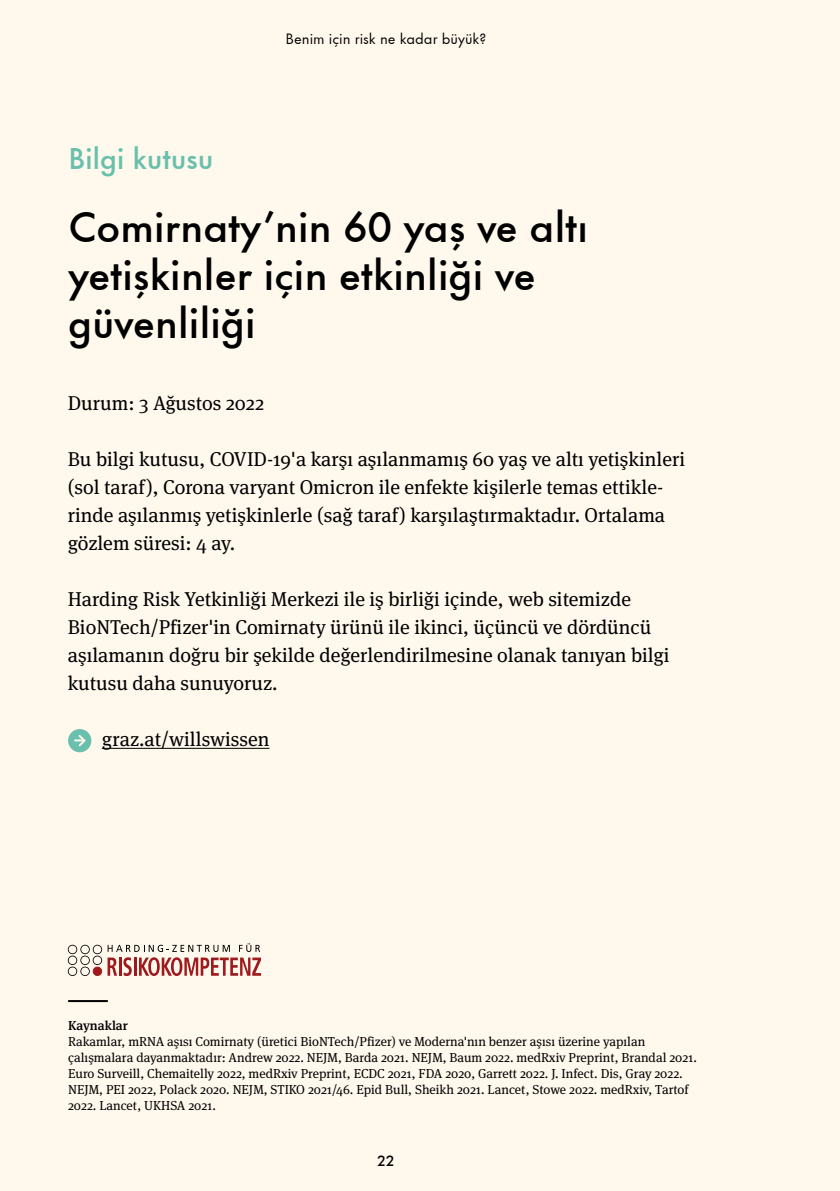
<style>
.page{position:relative;width:840px;height:1191px;background:#fff}
.page>*{position:absolute;margin:0;border:0;box-sizing:border-box;transform-origin:0 0}
.t1{font:500 40px/48px "Futura Now Text";letter-spacing:-.01em;color:#000}
.t2{font:500 28px "Futura Now Text";letter-spacing:-.01em;color:#69c0ac}
.Copy{font:20px/28px "Meta Serif Pro";color:#000}
.t3{font:14px "Futura Now Text";color:#000}
.t4{font:500 14px "Futura Now Text";color:#000}
.Fußzeile_Quellen_NEU{font:13px/16px "Meta Serif Pro";color:#000}
.Fußzeile_Quellen{font:500 13px "Meta Serif Pro";color:#000}
</style>
<div class="page">
<div style="left:0;top:0;width:839px;height:1191px;background:#fff8ed"></div>
<svg style="left:68px;top:943px;width:193px;height:33px"></svg>
<hr style="left:102px;top:748px;width:167px;height:1px;background:#000">
<hr style="left:68px;top:1000px;width:40px;height:2px;background:#000">
<div style="left:69px;top:730px;width:21px;height:21px;background:#69c0ac;border-radius:50%"></div>
<div style="left:68px;top:729px;width:23px;height:23px;border:2px solid #69c0ac;border-radius:50%"></div>
<svg style="left:75px;top:733px;width:12px;height:15px"></svg>
<h2 class="t2" style="left:68px;top:135px;width:147px">Bilgi kutusu</h2>
<p class="t3" style="left:285px;top:27px;width:202px">Benim için risk ne kadar büyük?</p>
<h2 class="t1" style="left:68px;top:200px;width:521px">Comirnaty’nin 60 yaş ve altı yetişkinler için etkinliği ve güvenliliği</h2>
<p class="Copy" style="left:68px;top:388px;width:197px">Durum: 3 Ağustos 2022</p>
<p class="Copy" style="left:68px;top:444px;width:618px">Bu bilgi kutusu, COVID-19'a karşı aşılanmamış 60 yaş ve altı yetişkinleri (sol taraf), Corona varyant Omicron ile enfekte kişilerle temas ettikle&shy;rinde aşılanmış yetişkinlerle (sağ taraf) karşılaştırmaktadır. Ortalama gözlem süresi: 4 ay.</p>
<p class="Copy" style="left:68px;top:584px;width:603px">Harding Risk Yetkinliği Merkezi ile iş birliği içinde, web sitemizde BioNTech/Pfizer'in Comirnaty ürünü ile ikinci, üçüncü ve dördüncü aşılamanın doğru bir şekilde değerlendirilmesine olanak tanıyan bilgi kutusu daha sunuyoruz.</p>
<p class="Copy" style="left:102px;top:724px;width:169px">graz.at/willswissen</p>
<p class="Fußzeile_Quellen" style="left:68px;top:1016px;width:61px">Kaynaklar</p>
<p class="Fußzeile_Quellen_NEU" style="left:68px;top:1033px;width:630px">Rakamlar, mRNA aşısı Comirnaty (üretici BioNTech/Pfizer) ve Moderna'nın benzer aşısı üzerine yapılan çalışmalara dayanmaktadır: Andrew 2022. NEJM, Barda 2021. NEJM, Baum 2022. medRxiv Preprint, Brandal 2021.<br>Euro Surveill, Chemaitelly 2022, medRxiv Preprint, ECDC 2021, FDA 2020, Garrett 2022. J. Infect. Dis, Gray 2022.<br>NEJM, PEI 2022, Polack 2020. NEJM, STIKO 2021/46. Epid Bull, Sheikh 2021. Lancet, Stowe 2022. medRxiv, Tartof 2022. Lancet, UKHSA 2021.</p>
<p class="t4" style="left:377px;top:1149px;width:19px">22</p>
</div>
